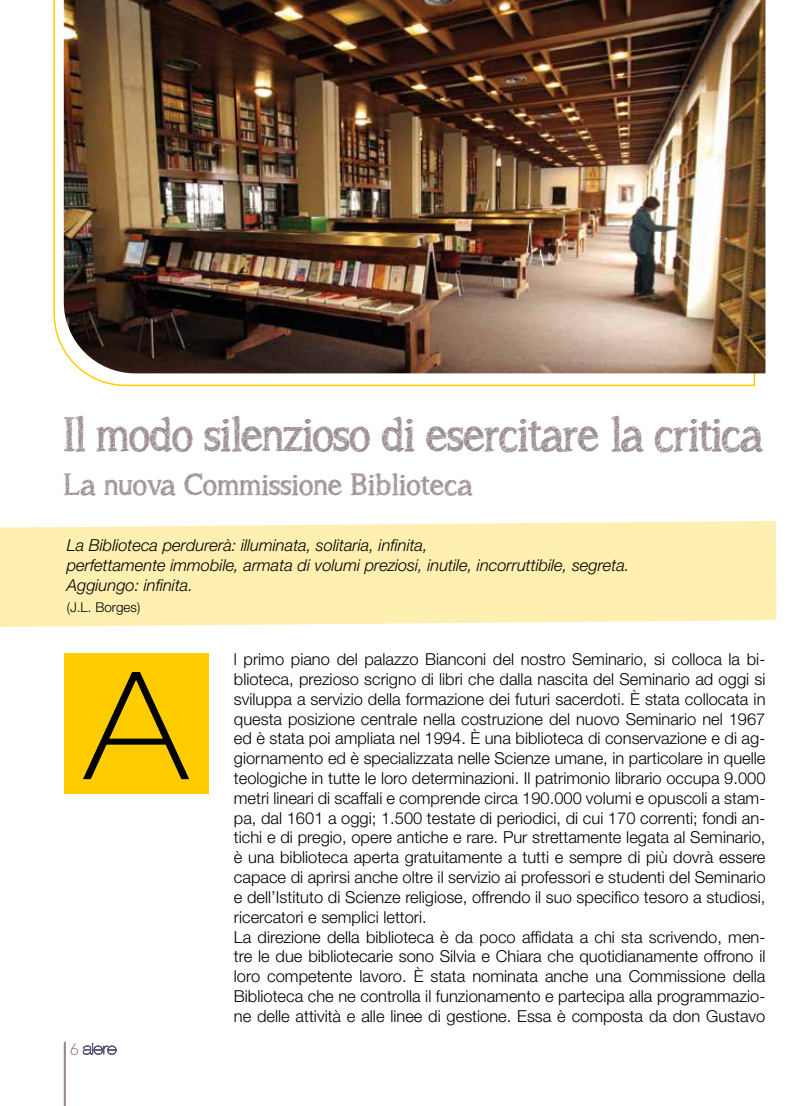
<style>
.page{position:relative;width:808px;height:1106px;background:#fff}
.page>*{position:absolute;margin:0;border:0;box-sizing:border-box;transform-origin:0 0}
.t1{font:100 expanded 150px "Helvetica Neue";color:#000}
.t2{font:48px "asongforjennifer";letter-spacing:-.02em;color:#97898a;scale:.94 1}
.t3{font:30px "asongforjennifer";color:#97898a}
.t4{font:300 16.5px/19.8px "Helvetica Neue LT Std";color:#000}
.t5{font:italic 300 16.5px/19.8px "Helvetica Neue LT Std";color:#000}
.t6{font:300 16.5px "Avenir";color:#97898a}
.t7{font:300 13.5px "Helvetica Neue LT Std";color:#000}
</style>
<div class="page">
<div style="left:0;top:521px;width:776px;height:106px;background:#ffefb1"></div>
<div style="left:64px;top:653px;width:144px;height:140px;background:#fc0"></div>
<svg style="left:53px;top:0;width:703px;height:387px"></svg>
<img style="left:64px;top:0;width:701px;height:373px">
<hr style="left:64px;top:1041px;width:2px;height:65px;background:#97898a">
<svg style="left:83px;top:1042px;width:34px;height:12px"></svg>
<h2 class="t2" style="left:64px;top:405px;width:746px">Il modo silenzioso di esercitare la critica</h2>
<h3 class="t3" style="left:64px;top:467px;width:410px">La nuova Commissione Biblioteca</h3>
<p class="t5" style="left:67px;top:535px;width:564px">La Biblioteca perdurerà: illuminata, solitaria, infinita,<br>perfettamente immobile, armata di volumi preziosi, inutile, incorruttibile, segreta.<br>Aggiungo: infinita.</p>
<p class="t7" style="left:67px;top:598px;width:75px">(J.L. Borges)</p>
<h1 class="t1" style="left:85px;top:636px;width:104px">A</h1>
<p class="t6" style="left:70px;top:1039px;width:10px">6</p>
<p class="t4" style="left:234px;top:649px;width:533px">l primo piano del palazzo Bianconi del nostro Seminario, si colloca la bi&shy;blioteca, prezioso scrigno di libri che dalla nascita del Seminario ad oggi si sviluppa a servizio della formazione dei futuri sacerdoti. È stata collocata in questa posizione centrale nella costruzione del nuovo Seminario nel 1967 ed è stata poi ampliata nel 1994. È una biblioteca di conservazione e di ag&shy;giornamento ed è specializzata nelle Scienze umane, in particolare in quelle teologiche in tutte le loro determinazioni. Il patrimonio librario occupa 9.000 metri lineari di scaffali e comprende circa 190.000 volumi e opuscoli a stam&shy;pa, dal 1601 a oggi; 1.500 testate di periodici, di cui 170 correnti; fondi an&shy;tichi e di pregio, opere antiche e rare. Pur strettamente legata al Seminario, è una biblioteca aperta gratuitamente a tutti e sempre di più dovrà essere capace di aprirsi anche oltre il servizio ai professori e studenti del Seminario e dell’Istituto di Scienze religiose, offrendo il suo specifico tesoro a studiosi, ricercatori e semplici lettori.<br>La direzione della biblioteca è da poco affidata a chi sta scrivendo, men&shy;tre le due bibliotecarie sono Silvia e Chiara che quotidianamente offrono il loro competente lavoro. È stata nominata anche una Commissione della Biblioteca che ne controlla il funzionamento e partecipa alla programmazio&shy;ne delle attività e alle linee di gestione. Essa è composta da don Gustavo</p>
</div>
